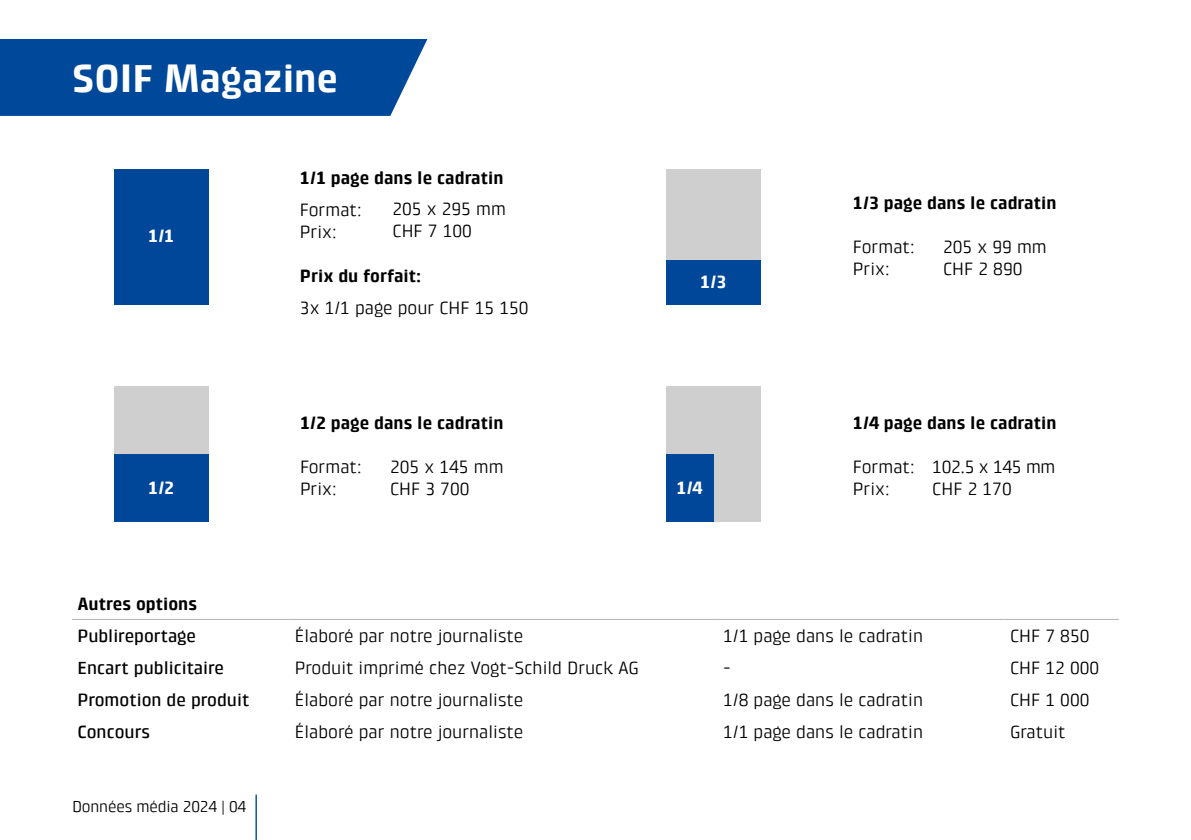
<style>
.page{position:relative;width:1191px;height:840px;background:#fff}
.page>*{position:absolute;margin:0;border:0;box-sizing:border-box;transform-origin:0 0}
.t1{font:700 40px "Klint Pro";color:#fff}
.t2{font:18px/22px "Klint Pro";color:#000}
.t3{font:700 18px "Klint Pro";color:#000}
.t4{font:500 18px "Klint Pro";color:#000}
.t5{font:700 18px "Klint Pro";color:#fff}
.t6{font:16px "Klint Pro";letter-spacing:-.01em;color:#000}
</style>
<div class="page">
<hr style="left:255px;top:794px;width:2px;height:45px;background:#00489a">
<div style="left:0;top:39px;width:427px;height:77px;background:#00489a"></div>
<hr style="left:72px;top:618px;width:217px;height:1px;background:#b3b3b3">
<hr style="left:289px;top:618px;width:428px;height:1px;background:#b3b3b3">
<hr style="left:717px;top:618px;width:287px;height:1px;background:#b3b3b3">
<hr style="left:1004px;top:618px;width:115px;height:1px;background:#b3b3b3">
<div style="left:114px;top:170px;width:95px;height:135px;background:#004799"></div>
<div style="left:666px;top:170px;width:95px;height:135px;background:#cfcfcf"></div>
<div style="left:114px;top:386px;width:95px;height:135px;background:#cfcfcf"></div>
<div style="left:666px;top:386px;width:95px;height:135px;background:#cfcfcf"></div>
<div style="left:114px;top:454px;width:95px;height:67px;background:#004799"></div>
<div style="left:666px;top:260px;width:95px;height:45px;background:#004799"></div>
<div style="left:666px;top:454px;width:47px;height:67px;background:#004799"></div>
<h1 class="t1" style="left:72px;top:56px;width:267px">SOIF Magazine</h1>
<p class="t5" style="left:148px;top:225px;width:28px">1/1</p>
<p class="t5" style="left:148px;top:477px;width:28px">1/2</p>
<p class="t3" style="left:300px;top:167px;width:205px">1/1 page dans le cadratin</p>
<p class="t2" style="left:300px;top:198px;width:63px">Format:<br>Prix:</p>
<p class="t3" style="left:300px;top:265px;width:123px">Prix du forfait:</p>
<p class="t2" style="left:300px;top:296px;width:230px">3x 1/1 page pour CHF 15 150</p>
<p class="t2" style="left:392px;top:198px;width:115px">205 x 295 mm<br>CHF 7 100</p>
<p class="t3" style="left:853px;top:192px;width:205px">1/3 page dans le cadratin</p>
<p class="t2" style="left:853px;top:236px;width:63px">Format:<br>Prix:</p>
<p class="t2" style="left:943px;top:236px;width:105px">205 x 99 mm<br>CHF 2 890</p>
<p class="t5" style="left:700px;top:271px;width:28px">1/3</p>
<p class="t3" style="left:300px;top:412px;width:205px">1/2 page dans le cadratin</p>
<p class="t2" style="left:300px;top:456px;width:63px">Format:<br>Prix:</p>
<p class="t2" style="left:390px;top:456px;width:115px">205 x 145 mm<br>CHF 3 700</p>
<p class="t3" style="left:853px;top:412px;width:205px">1/4 page dans le cadratin</p>
<p class="t2" style="left:853px;top:456px;width:63px">Format:<br>Prix:</p>
<p class="t2" style="left:932px;top:456px;width:125px">102.5 x 145 mm</p>
<p class="t5" style="left:676px;top:477px;width:28px">1/4</p>
<p class="t2" style="left:932px;top:478px;width:81px">CHF 2 170</p>
<p class="t3" style="left:78px;top:593px;width:121px">Autres options</p>
<p class="t4" style="left:78px;top:625px;width:120px">Publireportage</p>
<p class="t2" style="left:295px;top:624px;width:230px">Élaboré par notre journaliste</p>
<p class="t2" style="left:723px;top:624px;width:201px">1/1 page dans le cadratin</p>
<p class="t2" style="left:1010px;top:624px;width:81px">CHF 7 850</p>
<p class="t4" style="left:78px;top:657px;width:148px">Encart publicitaire</p>
<p class="t2" style="left:295px;top:656px;width:346px">Produit imprimé chez Vogt-Schild Druck AG</p>
<p class="t2" style="left:723px;top:656px;width:9px">-</p>
<p class="t2" style="left:1010px;top:656px;width:91px">CHF 12 000</p>
<p class="t4" style="left:78px;top:689px;width:173px">Promotion de produit</p>
<p class="t2" style="left:295px;top:688px;width:230px">Élaboré par notre journaliste</p>
<p class="t2" style="left:723px;top:688px;width:201px">1/8 page dans le cadratin</p>
<p class="t2" style="left:1010px;top:688px;width:81px">CHF 1 000</p>
<p class="t4" style="left:78px;top:720px;width:74px">Concours</p>
<p class="t2" style="left:295px;top:720px;width:230px">Élaboré par notre journaliste</p>
<p class="t2" style="left:723px;top:720px;width:201px">1/1 page dans le cadratin</p>
<p class="t2" style="left:1010px;top:720px;width:57px">Gratuit</p>
<p class="t6" style="left:72px;top:797px;width:176px">Données média 2024 | 04</p>
</div>
